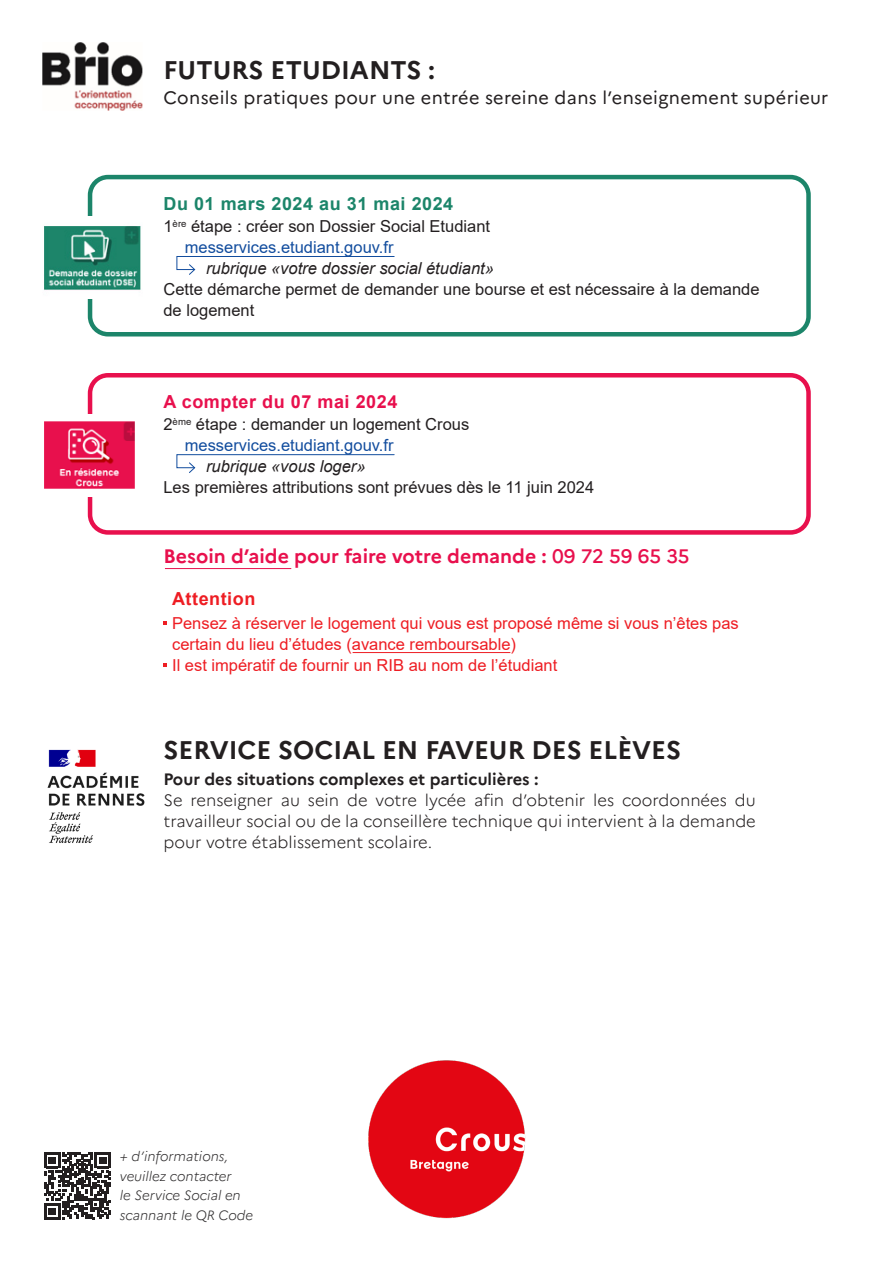
<style>
.page{position:relative;width:893px;height:1263px;background:#fff}
.page>*{position:absolute;margin:0;border:0;box-sizing:border-box;transform-origin:0 0}
.t1{font:700 25.5px "Marianne";color:#231f20}
.t2{font:700 19.5px "Marianne";color:#e8104d}
.t3{font:18px "Marianne";letter-spacing:.02em;color:#231f20}
.t4{font:700 18px "Arial";letter-spacing:.03em;color:#1c856a}
.t5{font:700 18px "Arial";letter-spacing:.03em;color:#e8104d}
.t6{font:700 18px "Arial";letter-spacing:.03em;color:#ee1d23}
.t7{font:16.5px/21px "Arial";color:#231f20}
.t8{font:300 16.5px/21px "Marianne";color:#231f20;text-align:justify}
.t9{font:16.5px/21px "Arial";color:#ee1d23}
.t10{font:16.5px "Arial";color:#124d9e}
.t11{font:italic 16.5px "Arial";color:#231f20}
.t12{font:700 16.5px "Marianne";color:#231f20}
.t13{font:italic 300 13.5px/19.5px "Marianne";color:#312f30}
.s1{font-weight:500}
</style>
<div class="page">
<img style="left:368px;top:1060px;width:158px;height:159px">
<svg style="left:44px;top:1152px;width:67px;height:67px"></svg>
<svg style="left:176px;top:256px;width:219px;height:19px"></svg>
<svg style="left:176px;top:454px;width:219px;height:19px"></svg>
<div style="left:88px;top:175px;width:723px;height:161px;border:4px solid #1c856a;border-radius:18px"></div>
<div style="left:88px;top:373px;width:723px;height:162px;border:4px solid #e8104d;border-radius:18px"></div>
<img style="left:44px;top:217px;width:97px;height:82px">
<img style="left:42px;top:42px;width:101px;height:69px">
<img style="left:44px;top:415px;width:91px;height:82px">
<svg style="left:163px;top:621px;width:4px;height:4px"></svg>
<svg style="left:163px;top:663px;width:4px;height:4px"></svg>
<hr style="left:353px;top:652px;width:157px;height:1px;background:#ee1d23">
<hr style="left:165px;top:568px;width:126px;height:1px;background:#e8104d">
<img style="left:47px;top:749px;width:98px;height:94px">
<p class="t1" style="left:163px;top:50px;width:273px">FUTURS ETUDIANTS :</p>
<p class="t3" style="left:163px;top:87px;width:666px">Conseils pratiques pour une entrée sereine dans l’enseignement supérieur</p>
<p class="t4" style="left:163px;top:191px;width:291px">Du 01 mars 2024 au 31 mai 2024</p>
<p class="t7" style="left:163px;top:216px;width:328px">1<sup>ère</sup> étape : créer son Dossier Social Etudiant</p>
<p class="t10" style="left:185px;top:236px;width:210px">messervices.etudiant.gouv.fr</p>
<p class="t11" style="left:206px;top:258px;width:289px">rubrique «votre dossier social étudiant»</p>
<p class="t7" style="left:163px;top:279px;width:598px">Cette démarche permet de demander une bourse et est nécessaire à la demande de logement</p>
<p class="t5" style="left:163px;top:389px;width:235px">A compter du 07 mai 2024</p>
<p class="t7" style="left:163px;top:414px;width:307px">2<sup>ème</sup> étape : demander un logement Crous</p>
<p class="t10" style="left:185px;top:434px;width:210px">messervices.etudiant.gouv.fr</p>
<p class="t11" style="left:206px;top:456px;width:161px">rubrique «vous loger»</p>
<p class="t7" style="left:163px;top:477px;width:432px">Les premières attributions sont prévues dès le 11 juin 2024</p>
<p class="t2" style="left:163px;top:541px;width:528px">Besoin d’aide pour faire votre demande : <span class="s1">09 72 59 65 35</span></p>
<p class="t6" style="left:172px;top:586px;width:85px">Attention</p>
<p class="t9" style="left:172px;top:613px;width:568px">Pensez à réserver le logement qui vous est proposé même si vous n’êtes pas certain du lieu d’études (avance remboursable)</p>
<p class="t9" style="left:172px;top:655px;width:387px">Il est impératif de fournir un RIB au nom de l’étudiant</p>
<p class="t1" style="left:163px;top:730px;width:519px">SERVICE SOCIAL EN FAVEUR DES ELÈVES</p>
<p class="t12" style="left:163px;top:766px;width:377px">Pour des situations complexes et particulières :</p>
<p class="t8" style="left:163px;top:789px;width:594px">Se renseigner au sein de votre lycée afin d’obtenir les coordonnées du travailleur social ou de la conseillère technique qui intervient à la demande pour votre établissement scolaire.</p>
<p class="t13" style="left:120px;top:1145px;width:135px">+ d’informations, veuillez contacter<br>le Service Social en scannant le QR Code</p>
</div>
